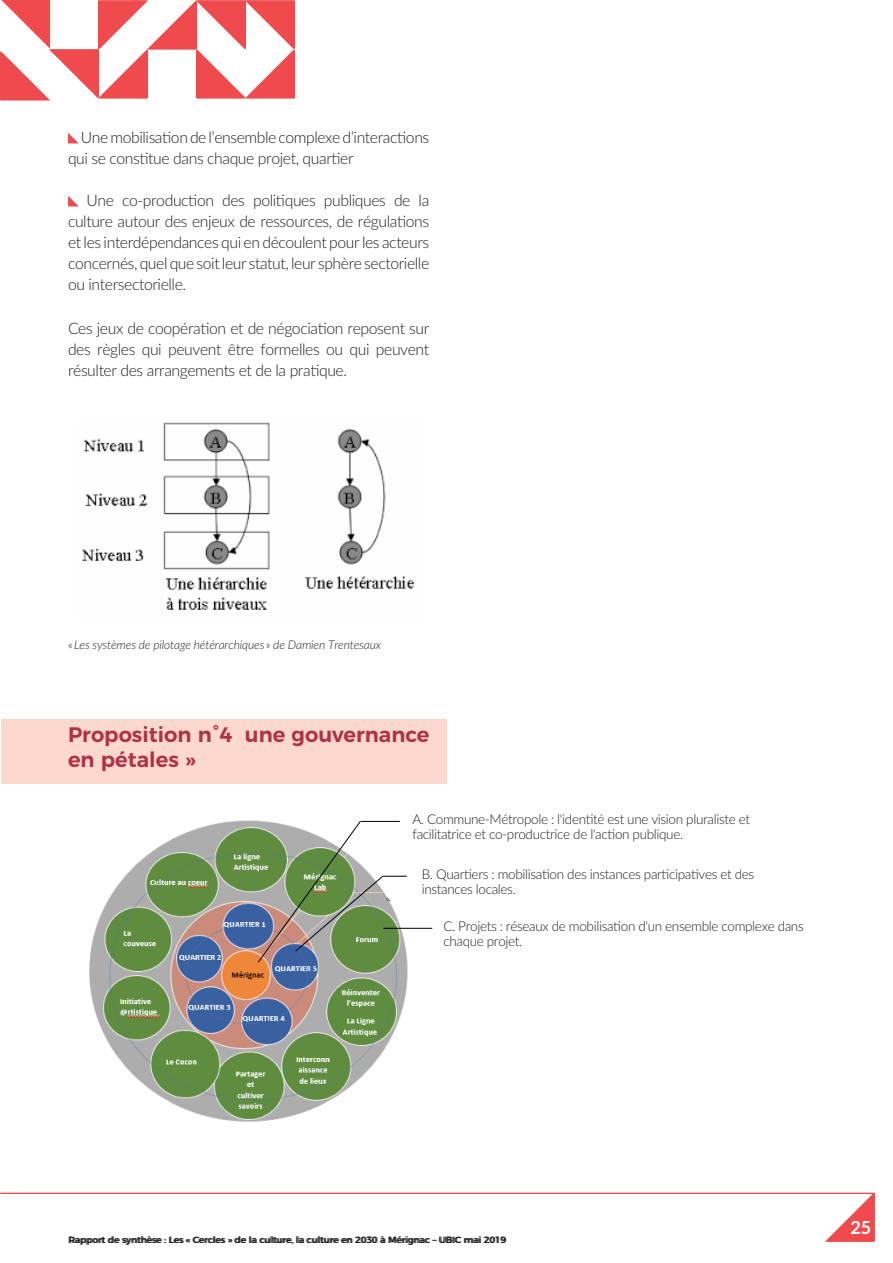
<style>
.page{position:relative;width:893px;height:1263px;background:#fff}
.page>*{position:absolute;margin:0;border:0;box-sizing:border-box;transform-origin:0 0}
.sous_titre{font:600 21px/25.2px "Montserrat";color:#af3341}
.t1{font:700 18px "Lato";color:#fff}
.texte{font:300 15.75px/21px "Lato";letter-spacing:-.025em;color:#231f20;text-align:justify}
.texte-2{font:300 13.5px/15px "Lato";letter-spacing:-.025em;color:#231f20}
.texte-3{font:italic 300 12px "Lato";letter-spacing:-.01em;color:#231f20}
.t2{font:9px "Montserrat";color:#231f20}
.s1{font-style:normal}
</style>
<div class="page">
<hr style="left:0;top:1193px;width:874px;height:1px;background:#ef4b4e">
<svg style="left:0;top:0;width:295px;height:100px"></svg>
<svg style="left:825px;top:1194px;width:50px;height:48px"></svg>
<hr style="left:1px;top:1193px;width:874px;height:1px;background:#ef4b4e">
<div style="left:1px;top:719px;width:445px;height:64px;background:#fcd8ce"></div>
<svg style="left:68px;top:133px;width:10px;height:10px"></svg>
<svg style="left:68px;top:196px;width:10px;height:10px"></svg>
<img style="left:89px;top:820px;width:319px;height:302px">
<svg style="left:257px;top:820px;width:176px;height:143px"></svg>
<hr style="left:383px;top:928px;width:49px;height:1px;background:#000">
<img style="left:82px;top:422px;width:333px;height:188px">
<p class="texte" style="left:68px;top:127px;width:363px;text-indent:13px">Une mobilisation de l’ensemble complexe d’interactions qui se constitue dans chaque projet, quartier</p>
<p class="texte" style="left:68px;top:190px;width:363px;text-indent:18px">Une co-production des politiques publiques de la culture autour des enjeux de ressources, de régulations et les interdépendances qui en découlent pour les acteurs concernés, quel que soit leur statut, leur sphère sectorielle ou intersectorielle.</p>
<p class="texte" style="left:68px;top:317px;width:363px">Ces jeux de coopération et de négociation reposent sur des règles qui peuvent être formelles ou qui peuvent résulter des arrangements et de la pratique.</p>
<p class="texte-3" style="left:68px;top:636px;width:314px"><span class="s1">«</span> Les systèmes de pilotage hétérarchiques <span class="s1">»</span> de Damien Trentesaux</p>
<p class="sous_titre" style="left:68px;top:720px;width:363px">Proposition n°4 une gouvernance en pétales »</p>
<p class="texte-2" style="left:412px;top:811px;width:339px">A. Commune-Métropole : l'identité est une vision pluraliste et facilitatrice et co-productrice de l'action publique.</p>
<p class="texte-2" style="left:422px;top:866px;width:334px">B. Quartiers : mobilisation des instances participatives et des instances locales.</p>
<p class="texte-2" style="left:443px;top:918px;width:362px">C. Projets : réseaux de mobilisation d'un ensemble complexe dans chaque projet.</p>
<p class="t2" style="left:69px;top:1233px;width:439px">Rapport de synthèse : Les « Cercles » de la culture, la culture en 2030 à Mérignac – UBIC mai 2019</p>
<p class="t1" style="left:850px;top:1214px;width:22px">25</p>
</div>
